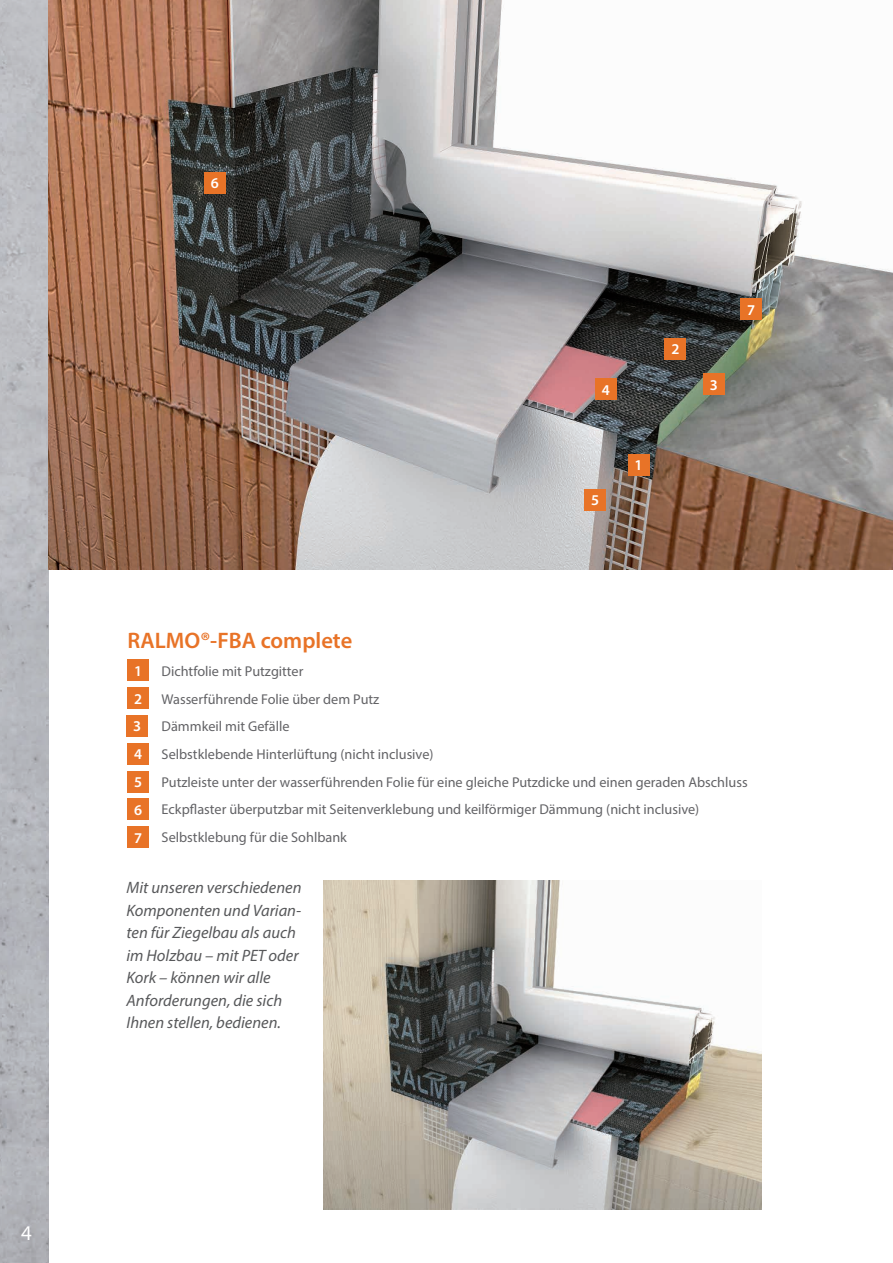
<style>
.page{position:relative;width:893px;height:1263px;background:#fff}
.page>*{position:absolute;margin:0;border:0;box-sizing:border-box;transform-origin:0 0}
.t1{font:600 22.5px "Myriad Pro";color:#e87327}
.t2{font:21px "Myriad Pro";color:#fff}
.t3{font:italic 16.5px/22.5px "Myriad Pro";color:#57585a}
.t4{font:600 15px/27.9px "Myriad Pro";color:#fff}
.t5{font:14.25px/27.8px "Myriad Pro";color:#636366}
</style>
<div class="page">
<img style="left:0;top:0;width:49px;height:1263px">
<img style="left:49px;top:0;width:844px;height:570px">
<div style="left:128px;top:659px;width:21px;height:22px;background:#e87327"></div>
<div style="left:128px;top:687px;width:21px;height:22px;background:#e87327"></div>
<div style="left:665px;top:338px;width:21px;height:21px;background:#e87327"></div>
<div style="left:628px;top:454px;width:21px;height:21px;background:#e87327"></div>
<div style="left:204px;top:172px;width:22px;height:21px;background:#e87327"></div>
<div style="left:128px;top:743px;width:21px;height:21px;background:#e87327"></div>
<div style="left:703px;top:373px;width:21px;height:22px;background:#e87327"></div>
<div style="left:126px;top:715px;width:22px;height:21px;background:#e87327"></div>
<div style="left:595px;top:378px;width:22px;height:22px;background:#e87327"></div>
<div style="left:585px;top:489px;width:21px;height:21px;background:#e87327"></div>
<div style="left:128px;top:771px;width:21px;height:21px;background:#e87327"></div>
<div style="left:128px;top:799px;width:21px;height:21px;background:#e87327"></div>
<div style="left:740px;top:298px;width:22px;height:22px;background:#e87327"></div>
<div style="left:128px;top:827px;width:21px;height:21px;background:#e87327"></div>
<img style="left:324px;top:881px;width:437px;height:328px">
<h2 class="t2" style="left:21px;top:1220px;width:12px">4</h2>
<p class="t4" style="left:211px;top:169px;width:10px">6</p>
<p class="t4" style="left:602px;top:375px;width:10px">4</p>
<p class="t4" style="left:591px;top:486px;width:10px">5</p>
<p class="t4" style="left:634px;top:451px;width:10px">1</p>
<p class="t4" style="left:671px;top:335px;width:10px">2</p>
<p class="t4" style="left:710px;top:370px;width:10px">3</p>
<p class="t4" style="left:747px;top:295px;width:10px">7</p>
<h1 class="t1" style="left:128px;top:626px;width:226px">RALMO®-FBA complete</h1>
<p class="t5" style="left:162px;top:657px;width:588px">Dichtfolie mit Putzgitter<br>Wasserführende Folie über dem Putz<br>Dämmkeil mit Gefälle<br>Selbstklebende Hinterlüftung (nicht inclusive)<br>Putzleiste unter der wasserführenden Folie für eine gleiche Putzdicke und einen geraden Abschluss Eckpflaster überputzbar mit Seitenverklebung und keilförmiger Dämmung (nicht inclusive)<br>Selbstklebung für die Sohlbank</p>
<p class="t4" style="left:134px;top:656px;width:10px">1<br>2</p>
<p class="t4" style="left:133px;top:712px;width:10px">3</p>
<p class="t4" style="left:134px;top:740px;width:10px">4</p>
<p class="t4" style="left:134px;top:768px;width:10px">5<br>6</p>
<p class="t4" style="left:134px;top:823px;width:10px">7</p>
<p class="t3" style="left:126px;top:876px;width:176px">Mit unseren verschiedenen<br>Komponenten und Varian&shy;ten für Ziegelbau als auch im Holzbau – mit PET oder<br>Kork – können wir alle<br>Anforderungen, die sich<br>Ihnen stellen, bedienen.</p>
</div>
